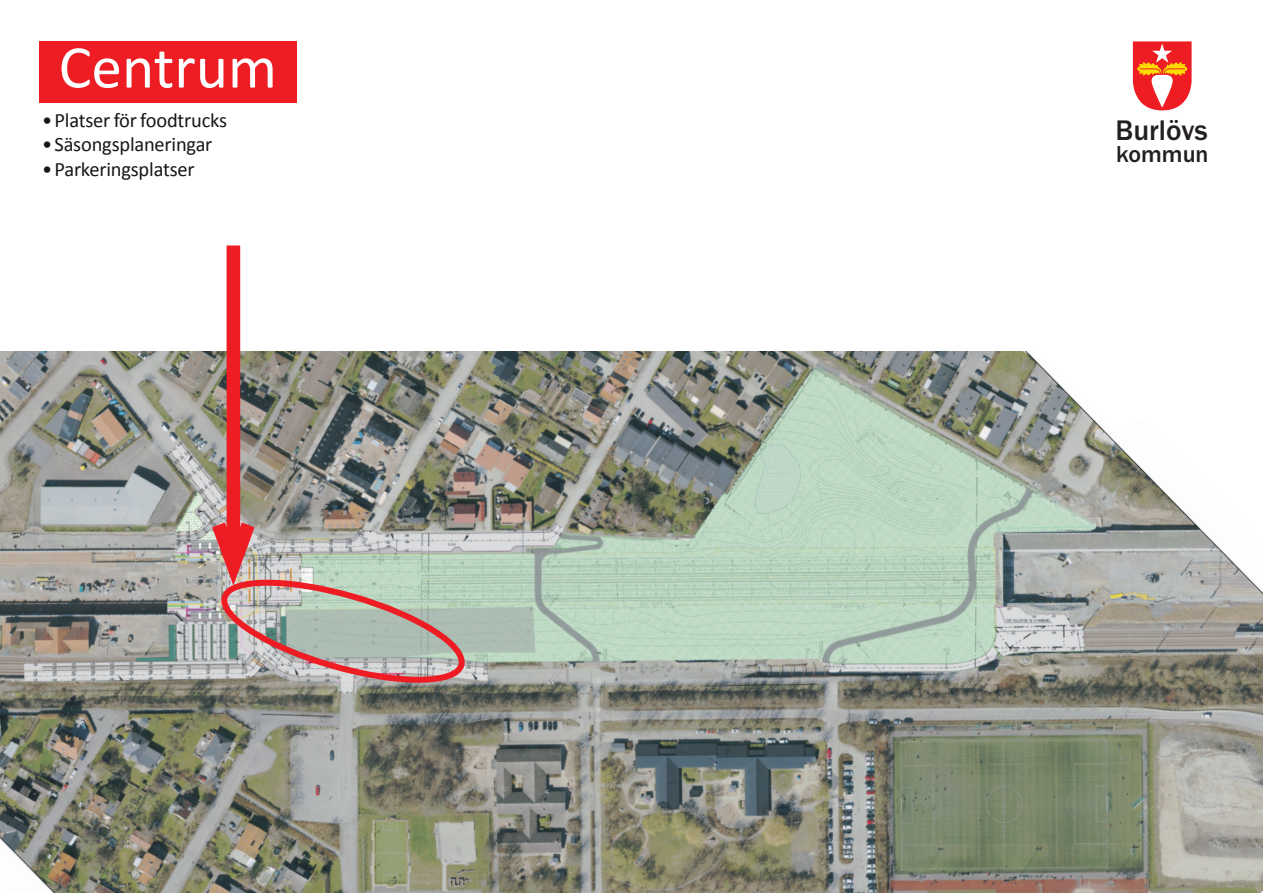
<style>
.page{position:relative;width:1263px;height:893px;background:#fff}
.page>*{position:absolute;margin:0;border:0;box-sizing:border-box;transform-origin:0 0}
.t1{font:61.5px "Calibri";color:#fff}
.t2{font:500 29.25px "Franklin Gothic";color:#231f20}
.t3{font:500 23.85px "Franklin Gothic";color:#231f20}
.t4{font:20.4px "Calibri";letter-spacing:-.01em;color:#14171a}
</style>
<div class="page">
<img style="left:0;top:350px;width:1263px;height:543px">
<svg style="left:1033px;top:350px;width:118px;height:86px"></svg>
<div style="left:39px;top:41px;width:257px;height:62px;background:#ee1d23"></div>
<div style="left:227px;top:245px;width:13px;height:321px;background:#ee1d23"></div>
<img style="left:201px;top:507px;width:273px;height:178px">
<svg style="left:1133px;top:41px;width:59px;height:69px"></svg>
<h1 class="t1" style="left:59px;top:28px;width:220px">Centrum</h1>
<p class="t4" style="left:42px;top:107px;width:186px">•Platser för foodtrucks</p>
<p class="t4" style="left:42px;top:132px;width:172px">•Säsongsplaneringar</p>
<p class="t4" style="left:42px;top:156px;width:154px">•Parkeringsplatser</p>
<h2 class="t2" style="left:1115px;top:112px;width:94px">Burlövs</h2>
<p class="t3" style="left:1116px;top:139px;width:94px">kommun</p>
</div>
